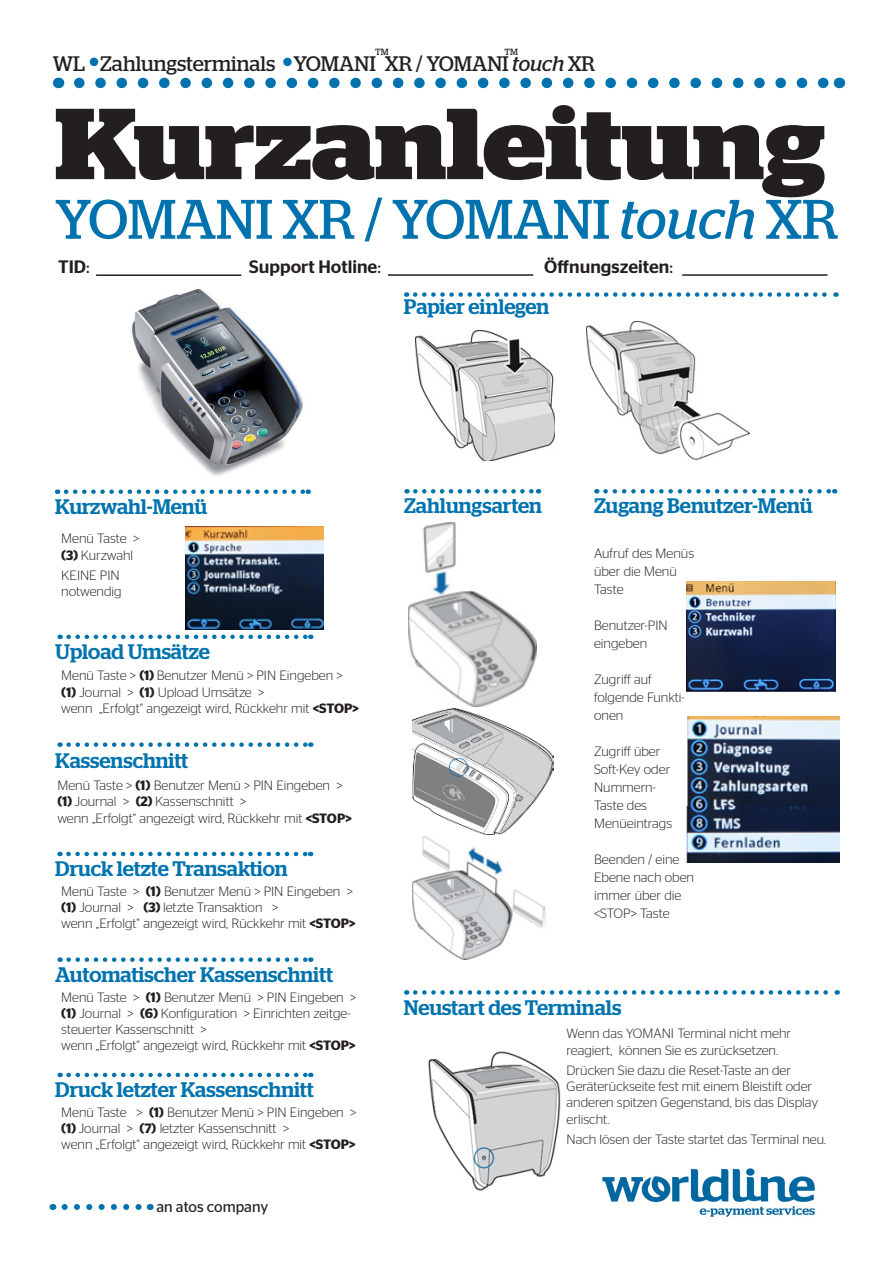
<style>
.page{position:relative;width:893px;height:1263px;background:#fff}
.page>*{position:absolute;margin:0;border:0;box-sizing:border-box;transform-origin:0 0}
.t1{font:700 100.5px "Stag";color:#231f20;scale:1.1 1}
.t2{font:55.5px "Stag";color:#0073ae}
.t3{font:500 21px "Stag";color:#0073ae}
.t4{font:21px "Stag";color:#231f20}
.t5{font:500 18px "Stag Sans";color:#231f20}
.t6{font:15px "Stag Sans";color:#231f20}
.t7{font:300 13.5px/16.2px "Stag Sans";color:#231f20}
.t8{font:9px "Stag";color:#231f20}
.s1{font-style:italic}
.s2{font-weight:400}
.s3{font-weight:600}
</style>
<div class="page">
<div style="left:90px;top:58px;width:8px;height:8px;background:#0073ae;border-radius:50%"></div>
<div style="left:283px;top:58px;width:9px;height:8px;background:#0073ae;border-radius:50%"></div>
<svg style="left:79px;top:78px;width:749px;height:10px"></svg>
<hr style="left:96px;top:274px;width:145px;height:2px;background:#231f20">
<hr style="left:388px;top:274px;width:145px;height:2px;background:#231f20">
<hr style="left:682px;top:274px;width:145px;height:2px;background:#231f20">
<svg style="left:66px;top:489px;width:243px;height:5px"></svg>
<svg style="left:69px;top:742px;width:242px;height:5px"></svg>
<svg style="left:68px;top:852px;width:243px;height:4px"></svg>
<svg style="left:69px;top:957px;width:242px;height:5px"></svg>
<svg style="left:69px;top:1073px;width:242px;height:4px"></svg>
<svg style="left:69px;top:635px;width:242px;height:4px"></svg>
<svg style="left:415px;top:990px;width:423px;height:5px"></svg>
<svg style="left:415px;top:292px;width:421px;height:5px"></svg>
<svg style="left:605px;top:489px;width:230px;height:4px"></svg>
<svg style="left:415px;top:489px;width:124px;height:4px"></svg>
<img style="left:602px;top:1168px;width:213px;height:49px">
<svg style="left:65px;top:1204px;width:77px;height:6px"></svg>
<img style="left:185px;top:526px;width:138px;height:103px">
<img style="left:132px;top:288px;width:171px;height:188px">
<img style="left:687px;top:581px;width:148px;height:111px">
<img style="left:687px;top:716px;width:153px;height:90px">
<img style="left:687px;top:806px;width:153px;height:57px">
<img style="left:409px;top:523px;width:128px;height:184px">
<img style="left:413px;top:836px;width:132px;height:124px">
<img style="left:413px;top:708px;width:141px;height:126px">
<img style="left:416px;top:330px;width:138px;height:130px">
<img style="left:586px;top:322px;width:163px;height:138px">
<img style="left:428px;top:1051px;width:133px;height:140px">
<p class="t8" style="left:375px;top:47px;width:15px">TM</p>
<p class="t8" style="left:504px;top:47px;width:15px">TM</p>
<p class="t4" style="left:53px;top:51px;width:544px">WL Zahlungsterminals YOMANI XR / YOMANI <span class="s1">touch</span> XR</p>
<p class="t1" style="left:55px;top:85px;width:702px">Kurzanleitung</p>
<p class="t2" style="left:55px;top:187px;width:785px">YOMANI XR / YOMANI <span class="s1">touch</span> XR</p>
<p class="t5" style="left:58px;top:256px;width:33px">TID<span class="s2">:</span></p>
<p class="t5" style="left:249px;top:256px;width:133px">Support Hotline<span class="s2">:</span></p>
<p class="t5" style="left:544px;top:256px;width:130px">Öffnungszeiten<span class="s2">:</span></p>
<p class="t3" style="left:404px;top:294px;width:147px">Papier einlegen</p>
<p class="t3" style="left:55px;top:494px;width:153px">Kurzwahl-Menü</p>
<p class="t7" style="left:61px;top:530px;width:80px">Menü Taste &gt;</p>
<p class="t7" style="left:61px;top:547px;width:74px"><span class="s3">(3)</span> Kurzwahl</p>
<p class="t7" style="left:61px;top:567px;width:60px">KEINE PIN</p>
<p class="t7" style="left:61px;top:583px;width:62px">notwendig</p>
<p class="t3" style="left:55px;top:639px;width:156px">Upload Umsätze</p>
<p class="t7" style="left:61px;top:667px;width:299px">Menü Taste &gt; <span class="s3">(1)</span> Benutzer Menü &gt; PIN Eingeben &gt; <span class="s3">(1)</span> Journal &gt; <span class="s3">(1)</span> Upload Umsätze &gt;<br>wenn „Erfolgt“ angezeigt wird, Rückkehr mit <span class="s3">&lt;STOP&gt;</span></p>
<p class="t3" style="left:55px;top:749px;width:134px">Kassenschnitt</p>
<p class="t7" style="left:57px;top:777px;width:296px">Menü Taste &gt; <span class="s3">(1)</span> Benutzer Menü &gt; PIN Eingeben &gt; <span class="s3">(1)</span> Journal &gt; <span class="s3">(2)</span> Kassenschnitt &gt;<br>wenn „Erfolgt“ angezeigt wird, Rückkehr mit <span class="s3">&lt;STOP&gt;</span></p>
<p class="t3" style="left:55px;top:856px;width:234px">Druck letzte Transaktion</p>
<p class="t7" style="left:61px;top:883px;width:293px">Menü Taste &gt; <span class="s3">(1)</span> Benutzer Menü &gt; PIN Eingeben &gt; <span class="s3">(1)</span> Journal &gt; <span class="s3">(3)</span> letzte Transaktion &gt;</p>
<p class="t7" style="left:61px;top:915px;width:296px">wenn „Erfolgt“ angezeigt wird, Rückkehr mit <span class="s3">&lt;STOP&gt;</span></p>
<p class="t3" style="left:55px;top:962px;width:279px">Automatischer Kassenschnitt</p>
<p class="t7" style="left:61px;top:989px;width:297px">Menü Taste &gt; <span class="s3">(1)</span> Benutzer Menü &gt; PIN Eingeben &gt; <span class="s3">(1)</span> Journal &gt; <span class="s3">(6)</span> Konfiguration &gt; Einrichten zeitge&shy;steuerter Kassenschnitt &gt;<br>wenn „Erfolgt“ angezeigt wird, Rückkehr mit <span class="s3">&lt;STOP&gt;</span></p>
<p class="t3" style="left:55px;top:1077px;width:260px">Druck letzter Kassenschnitt</p>
<p class="t7" style="left:61px;top:1104px;width:297px">Menü Taste &gt; <span class="s3">(1)</span> Benutzer Menü &gt; PIN Eingeben &gt; <span class="s3">(1)</span> Journal &gt; <span class="s3">(7)</span> letzter Kassenschnitt &gt;</p>
<p class="t7" style="left:61px;top:1136px;width:296px">wenn „Erfolgt“ angezeigt wird, Rückkehr mit <span class="s3">&lt;STOP&gt;</span></p>
<p class="t6" style="left:156px;top:1198px;width:113px">an atos company</p>
<p class="t3" style="left:404px;top:493px;width:139px">Zahlungsarten</p>
<p class="t3" style="left:594px;top:493px;width:220px">Zugang Benutzer-Menü</p>
<p class="t7" style="left:594px;top:544px;width:101px;line-height:18px">Aufruf des Menüs über die Menü<br>Taste</p>
<p class="t7" style="left:594px;top:616px;width:75px;line-height:18px">Benutzer-PIN eingeben</p>
<p class="t7" style="left:594px;top:670px;width:92px;line-height:18px">Zugriff auf folgende Funkti&shy;onen</p>
<p class="t7" style="left:594px;top:742px;width:80px;line-height:18px">Zugriff über<br>Soft-Key oder<br>Nummern-<br>Taste des<br>Menüeintrags</p>
<p class="t7" style="left:594px;top:850px;width:101px;line-height:18px">Beenden / eine<br>Ebene nach oben immer über die &lt;STOP&gt; Taste</p>
<p class="t3" style="left:404px;top:995px;width:219px">Neustart des Terminals</p>
<p class="t7" style="left:567px;top:1025px;width:226px">Wenn das YOMANI Terminal nicht mehr reagiert, können Sie es zurücksetzen.</p>
<p class="t7" style="left:567px;top:1062px;width:253px">Drücken Sie dazu die Reset-Taste an der Geräterückseite fest mit einem Bleistift oder anderen spitzen Gegenstand, bis das Display erlischt.</p>
<p class="t7" style="left:567px;top:1131px;width:261px">Nach lösen der Taste startet das Terminal neu.</p>
</div>
